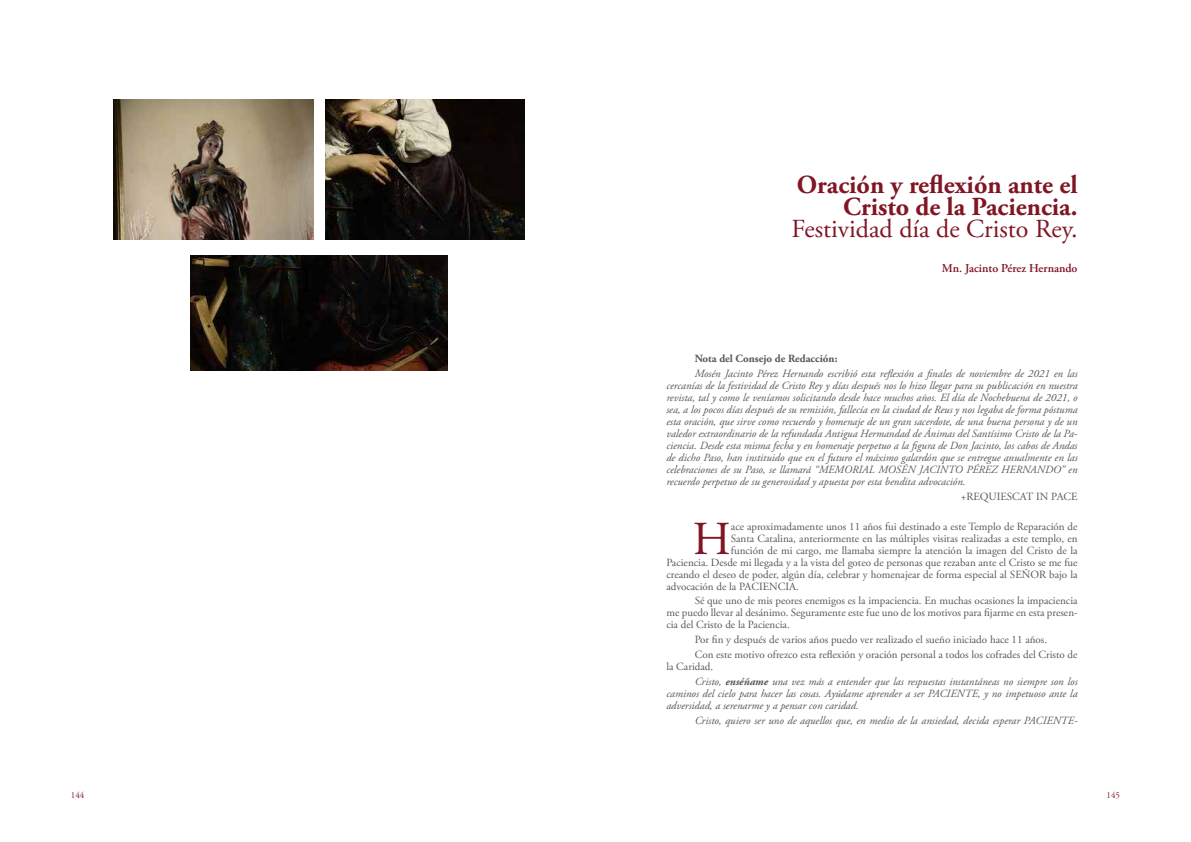
<style>
.page{position:relative;width:1191px;height:842px;background:#fff}
.page>*{position:absolute;margin:0;border:0;box-sizing:border-box;transform-origin:0 0}
.t1{font:47.2px "Adobe Garamond Pro";color:#801623}
.t2{font:700 26px/22px "Adobe Garamond Pro";color:#801623;text-align:right}
.t3{font:26px "Adobe Garamond Pro";color:#801623}
.t4{font:600 12px "Adobe Garamond Pro";color:#801623}
.t5{font:italic 11px/12px "Adobe Garamond Pro";color:#575756}
.t6{font:11px/12px "Adobe Garamond Pro";color:#575756;text-align:justify}
.t7{font:700 11px "Adobe Garamond Pro";color:#575756}
.t8{font:9px "Adobe Garamond Pro";color:#801623}
.s1{font-style:normal}
.s2{font-weight:700}
</style>
<div class="page">
<img style="left:113px;top:99px;width:200px;height:141px">
<img style="left:190px;top:256px;width:258px;height:114px">
<img style="left:325px;top:99px;width:199px;height:141px">
<h2 class="t2" style="left:797px;top:174px;width:282px">Oración y reflexión ante el<br>Cristo de la Paciencia.</h2>
<h2 class="t3" style="left:791px;top:213px;width:287px">Festividad día de Cristo Rey.</h2>
<p class="t4" style="left:941px;top:261px;width:137px">Mn. Jacinto Pérez Hernando</p>
<p class="t7" style="left:694px;top:352px;width:144px">Nota del Consejo de Redacción:</p>
<p class="t5" style="left:666px;top:368px;width:413px;text-align:justify;text-indent:28px">Mosén Jacinto Pérez Hernando escribió esta reflexión a finales de noviembre de 2021 en las cercanías de la festividad de Cristo Rey y días después nos lo hizo llegar para su publicación en nuestra revista, tal y como le veníamos solicitando desde hace muchos años. El día de Nochebuena de 2021, o sea, a los pocos días después de su remisión, fallecía en la ciudad de Reus y nos legaba de forma póstuma esta oración, que sirve como recuerdo y homenaje de un gran sacerdote, de una buena persona y de un valedor extraordinario de la refundada Antigua Hermandad de Ánimas del Santísimo Cristo de la Pa&shy;ciencia. Desde esta misma fecha y en homenaje perpetuo a la figura de Don Jacinto, los cabos de Andas de dicho Paso, han instituido que en el futuro el máximo galardón que se entregue anualmente en las celebraciones de su Paso, se llamará “MEMORIAL MOSÉN JACINTO PÉREZ HERNANDO” en recuerdo perpetuo de su generosidad y apuesta por esta bendita advocación.</p>
<p class="t6" style="left:961px;top:491px;width:118px">+REQUIESCAT IN PACE</p>
<h1 class="t1" style="left:693px;top:510px;width:40px">H</h1>
<p class="t6" style="left:731px;top:520px;width:348px">ace aproximadamente unos 11 años fui destinado a este Templo de Reparación de</p>
<p class="t6" style="left:731px;top:532px;width:348px">Santa Catalina, anteriormente en las múltiples visitas realizadas a este templo, en</p>
<p class="t6" style="left:731px;top:544px;width:348px">función de mi cargo, me llamaba siempre la atención la imagen del Cristo de la</p>
<p class="t6" style="left:666px;top:556px;width:413px">Paciencia. Desde mi llegada y a la vista del goteo de personas que rezaban ante el Cristo se me fue</p>
<p class="t6" style="left:666px;top:568px;width:412px">creando el deseo de poder, algún día, celebrar y homenajear de forma especial al SEÑOR bajo la</p>
<p class="t6" style="left:666px;top:580px;width:134px">advocación de la PACIENCIA.</p>
<p class="t6" style="left:666px;top:595px;width:413px;text-indent:28px">Sé que uno de mis peores enemigos es la impaciencia. En muchas ocasiones la impaciencia me puedo llevar al desánimo. Seguramente este fue uno de los motivos para fijarme en esta presen&shy;cia del Cristo de la Paciencia.</p>
<p class="t6" style="left:694px;top:633px;width:384px;line-height:14.8px">Por fin y después de varios años puedo ver realizado el sueño iniciado hace 11 años.<br>Con este motivo ofrezco esta reflexión y oración personal a todos los cofrades del Cristo de</p>
<p class="t5" style="left:694px;top:659px;width:384px;line-height:14.8px;text-indent:-28px"><span class="s1">la Caridad.<br></span>Cristo, <span class="s2">enséñame</span> una vez más a entender que las respuestas instantáneas no siempre son los</p>
<p class="t5" style="left:666px;top:688px;width:413px">caminos del cielo para hacer las cosas. Ayúdame aprender a ser PACIENTE, y no impetuoso ante la adversidad, a serenarme y a pensar con caridad.</p>
<p class="t5" style="left:694px;top:714px;width:384px">Cristo, quiero ser uno de aquellos que, en medio de la ansiedad, decida esperar PACIENTE-</p>
<p class="t8" style="left:71px;top:789px;width:15px">144</p>
<p class="t8" style="left:1106px;top:789px;width:15px">145</p>
</div>
